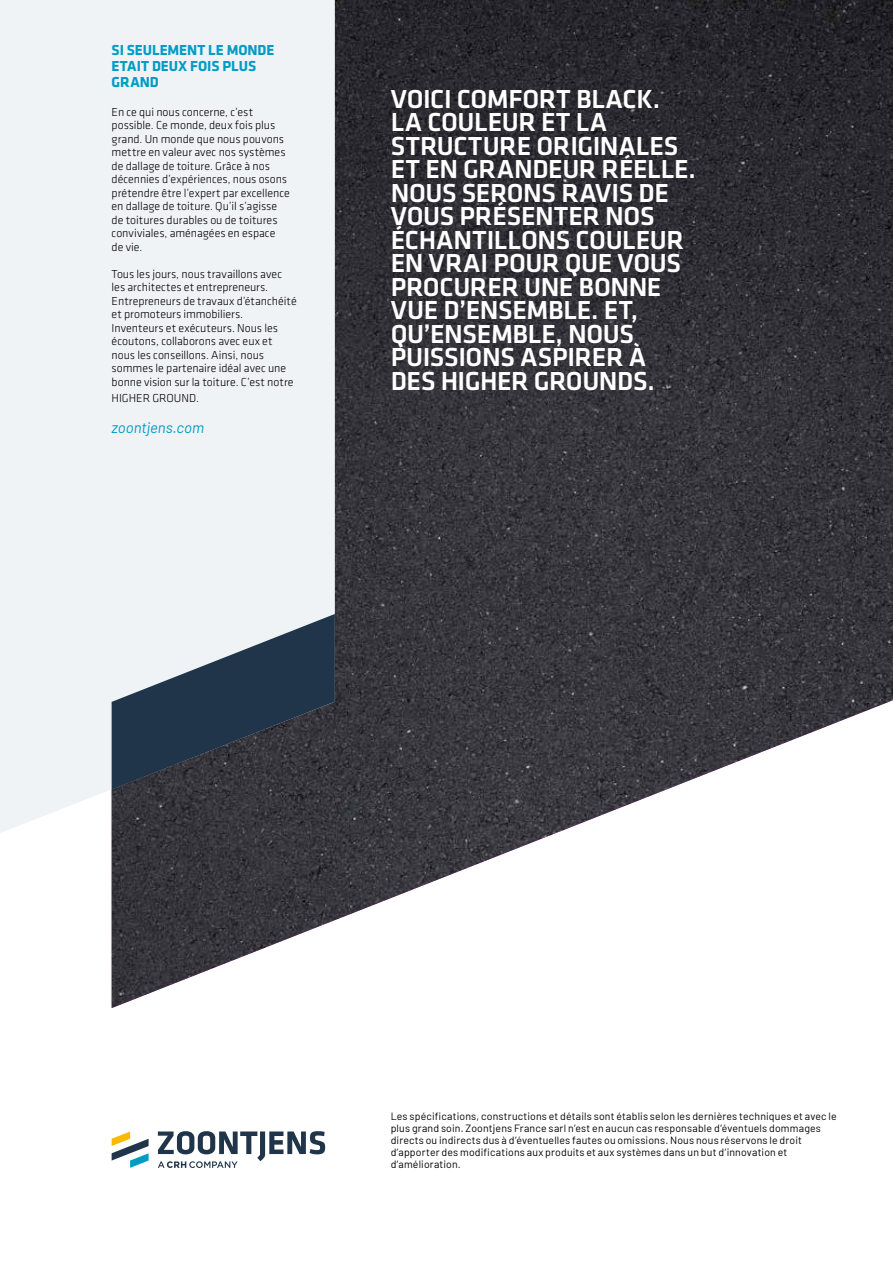
<style>
.page{position:relative;width:893px;height:1263px;background:#fff}
.page>*{position:absolute;margin:0;border:0;box-sizing:border-box;transform-origin:0 0}
.t1{font:500 27px/23.5px "Klavika";letter-spacing:-.015em;color:#fff}
.t2{font:700 15px/15.8px "Klavika";letter-spacing:-.005em;color:#009cc4}
.t3{font:italic 15px "Barlow";color:#009cc4}
.t4{font:300 12px/13.5px "Klavika";letter-spacing:-.005em;color:#000}
.t5{font:10.5px/12px "Barlow";letter-spacing:.015em;color:#000}
</style>
<div class="page">
<img style="left:112px;top:0;width:781px;height:1008px">
<div style="left:0;top:0;width:335px;height:833px;background:#f0f3f5"></div>
<svg style="left:112px;top:614px;width:223px;height:176px"></svg>
<svg style="left:158px;top:1131px;width:167px;height:37px"></svg>
<svg style="left:112px;top:1131px;width:37px;height:37px"></svg>
<p class="t2" style="left:112px;top:43px;width:164px">SI SEULEMENT LE MONDE<br>ETAIT DEUX FOIS PLUS<br>GRAND</p>
<p class="t4" style="left:112px;top:105px;width:180px">En ce qui nous concerne, c’est possible. Ce monde, deux fois plus grand. Un monde que nous pouvons mettre en valeur avec nos systèmes de dallage de toiture. Grâce à nos décennies d’expériences, nous osons prétendre être l’expert par excellence en dallage de toiture. Qu’il s’agisse de toitures durables ou de toitures conviviales, aménagées en espace de vie.</p>
<p class="t4" style="left:112px;top:267px;width:187px">Tous les jours, nous travaillons avec les architectes et entrepreneurs.<br>Entrepreneurs de travaux d’étanchéité et promoteurs immobiliers.<br>Inventeurs et exécuteurs. Nous les écoutons, collaborons avec eux et nous les conseillons. Ainsi, nous sommes le partenaire idéal avec une bonne vision sur la toiture. C’est notre</p>
<p class="t4" style="left:112px;top:391px;width:89px">HIGHER GROUND.</p>
<p class="t3" style="left:112px;top:417px;width:94px">zoontjens.com</p>
<p class="t1" style="left:391px;top:88px;width:307px">VOICI COMFORT BLACK.<br>LA COULEUR ET LA<br>STRUCTURE ORIGINALES<br>ET EN GRANDEUR RÉELLE.<br>NOUS SERONS RAVIS DE<br>VOUS PRÉSENTER NOS<br>ÉCHANTILLONS COULEUR<br>EN VRAI POUR QUE VOUS<br>PROCURER UNE BONNE<br>VUE D’ENSEMBLE. ET,<br>QU’ENSEMBLE, NOUS<br>PUISSIONS ASPIRER À<br>DES HIGHER GROUNDS.</p>
<p class="t5" style="left:391px;top:1109px;width:448px">Les spécifications, constructions et détails sont établis selon les dernières techniques et avec le plus grand soin. Zoontjens France sarl n’est en aucun cas responsable d’éventuels dommages directs ou indirects dus à d’éventuelles fautes ou omissions. Nous nous réservons le droit d’apporter des modifications aux produits et aux systèmes dans un but d’innovation et d’amélioration.</p>
</div>
